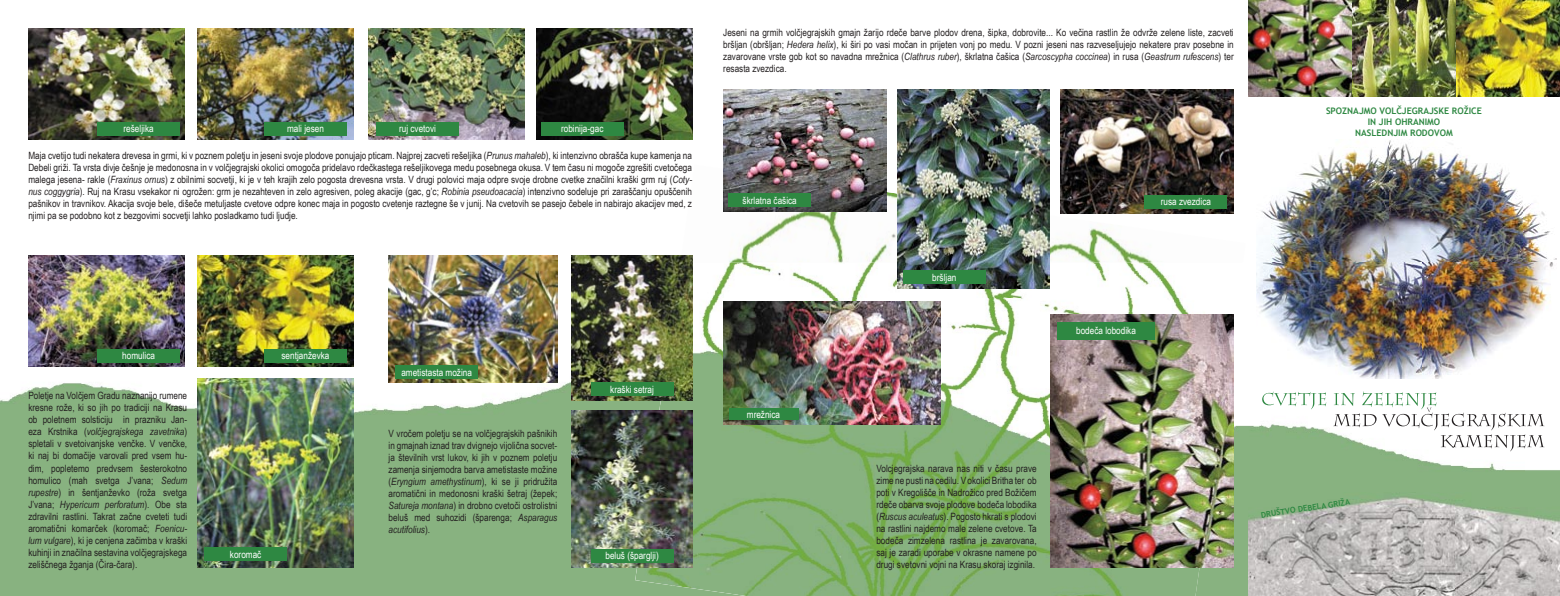
<style>
.page{position:relative;width:1560px;height:596px;background:#fff}
.page>*{position:absolute;margin:0;border:0;box-sizing:border-box;transform-origin:0 0}
.t1{font:10px/12px "Arial Narrow";color:#231f20;text-align:justify}
.t2{font:10px "Arial Narrow";color:#fff}
.t3{font:700 9px/10.8px "Trebuchet MS";color:#2e8842;text-align:center}
.t4{font:700 8px "Trebuchet MS";color:#2e8842}
.s1{font-style:italic}
</style>
<div class="page">
<img style="left:0;top:262px;width:635px;height:333px">
<div style="left:1208px;top:425px;width:67px;height:170px;background:#88b280"></div>
<img style="left:1275px;top:378px;width:249px;height:114px">
<img style="left:692px;top:164px;width:542px;height:98px">
<img style="left:635px;top:297px;width:573px;height:298px">
<img style="left:1206px;top:297px;width:36px;height:233px">
<img style="left:692px;top:262px;width:486px;height:35px">
<img style="left:28px;top:28px;width:156px;height:111px">
<img style="left:197px;top:28px;width:156px;height:111px">
<img style="left:536px;top:28px;width:156px;height:111px">
<img style="left:368px;top:28px;width:156px;height:111px">
<img style="left:28px;top:255px;width:156px;height:111px">
<img style="left:197px;top:255px;width:156px;height:111px">
<img style="left:197px;top:378px;width:156px;height:189px">
<div style="left:97px;top:122px;width:83px;height:13px;background:#2e8842"></div>
<div style="left:376px;top:122px;width:83px;height:13px;background:#2e8842"></div>
<div style="left:264px;top:122px;width:83px;height:13px;background:#2e8842"></div>
<div style="left:540px;top:122px;width:83px;height:13px;background:#2e8842"></div>
<div style="left:97px;top:348px;width:83px;height:14px;background:#2e8842"></div>
<div style="left:264px;top:348px;width:83px;height:14px;background:#2e8842"></div>
<div style="left:204px;top:547px;width:83px;height:14px;background:#2e8842"></div>
<img style="left:388px;top:255px;width:169px;height:127px">
<img style="left:571px;top:255px;width:121px;height:145px">
<img style="left:571px;top:410px;width:121px;height:157px">
<div style="left:590px;top:382px;width:83px;height:13px;background:#2e8842"></div>
<div style="left:590px;top:548px;width:83px;height:14px;background:#2e8842"></div>
<div style="left:395px;top:365px;width:83px;height:13px;background:#2e8842"></div>
<img style="left:723px;top:89px;width:163px;height:123px">
<img style="left:1060px;top:89px;width:173px;height:124px">
<div style="left:1144px;top:195px;width:83px;height:13px;background:#2e8842"></div>
<img style="left:723px;top:301px;width:217px;height:123px">
<div style="left:729px;top:408px;width:69px;height:11px;background:#2e8842"></div>
<div style="left:728px;top:193px;width:83px;height:14px;background:#2e8842"></div>
<img style="left:897px;top:89px;width:151px;height:199px">
<div style="left:902px;top:270px;width:83px;height:14px;background:#2e8842"></div>
<img style="left:1050px;top:314px;width:183px;height:253px">
<div style="left:1057px;top:322px;width:97px;height:17px;background:#2e8842"></div>
<img style="left:1248px;top:0;width:311px;height:96px">
<img style="left:1256px;top:140px;width:300px;height:238px">
<img style="left:1247px;top:492px;width:312px;height:103px">
<svg style="left:1261px;top:391px;width:283px;height:60px"></svg>
<p class="t2" style="left:124px;top:121px;width:32px">rešeljika</p>
<p class="t2" style="left:287px;top:121px;width:38px">mali jesen</p>
<p class="t2" style="left:399px;top:121px;width:38px">ruj cvetovi</p>
<p class="t2" style="left:561px;top:121px;width:44px">robinija-gac</p>
<p class="t1" style="left:28px;top:149px;width:665px">Maja cvetijo tudi nekatera drevesa in grmi, ki v poznem poletju in jeseni svoje plodove ponujajo pticam. Najprej zacveti rešeljika (<span class="s1">Prunus mahaleb</span>), ki intenzivno obrašča kupe kamenja na Debeli griži. Ta vrsta divje češnje je medonosna in v volčjegrajski okolici omogoča pridelavo rdečkastega rešeljikovega medu posebnega okusa. V tem času ni mogoče zgrešiti cvetočega malega jesena- rakle (<span class="s1">Fraxinus ornus</span>) z obilnimi socvetji, ki je v teh krajih zelo pogosta drevesna vrsta. V drugi polovici maja odpre svoje drobne cvetke značilni kraški grm ruj (<span class="s1">Coty&shy;nus coggygria</span>). Ruj na Krasu vsekakor ni ogrožen: grm je nezahteven in zelo agresiven, poleg akacije (gac, g’c; <span class="s1">Robinia pseudoacacia</span>) intenzivno sodeluje pri zaraščanju opuščenih pašnikov in travnikov. Akacija svoje bele, dišeče metuljaste cvetove odpre konec maja in pogosto cvetenje raztegne še v junij. Na cvetovih se pasejo čebele in nabirajo akacijev med, z njimi pa se podobno kot z bezgovimi socvetji lahko posladkamo tudi ljudje.</p>
<p class="t2" style="left:122px;top:348px;width:34px">homulica</p>
<p class="t2" style="left:281px;top:348px;width:49px">sentjanževka</p>
<p class="t1" style="left:28px;top:389px;width:160px">Poletje na Volčjem Gradu naznanijo rumene kresne rože, ki so jih po tradiciji na Krasu ob poletnem solsticiju in prazniku Jan&shy;eza Krstnika (<span class="s1">volčjegrajskega zavetnika</span>) spletali v svetoivanjske venčke. V venčke, ki naj bi domačije varovali pred vsem hu&shy;dim, popletemo predvsem šesterokotno homulico (mah svetga J’vana; <span class="s1">Sedum rupestre</span>) in šentjanževko (roža svetga J’vana; <span class="s1">Hypericum perforatum</span>). Obe sta zdravilni rastlini. Takrat začne cveteti tudi aromatični komarček (koromač; <span class="s1">Foenicu&shy;lum vulgare</span>), ki je cenjena začimba v kraški kuhinji in značilna sestavina volčjegrajskega zeliščnega žganja (Čira-čara).</p>
<p class="t2" style="left:230px;top:547px;width:33px">koromač</p>
<p class="t2" style="left:401px;top:364px;width:72px">ametistasta možina</p>
<p class="t1" style="left:388px;top:426px;width:170px">V vročem poletju se na volčjegrajskih pašnikih in gmajnah iznad trav dvignejo vijolična socvet&shy;ja številnih vrst lukov, ki jih v poznem poletju zamenja sinjemodra barva ametistaste možine (<span class="s1">Eryngium amethystinum</span>), ki se ji pridružita aromatični in medonosni kraški šetraj (žepek; <span class="s1">Satureja montana</span>) in drobno cvetoči ostrolistni beluš med suhozidi (šparenga; <span class="s1">Asparagus acutifolius</span>).</p>
<p class="t2" style="left:610px;top:381px;width:45px">kraški setraj</p>
<p class="t2" style="left:605px;top:548px;width:55px">beluš (šparglji)</p>
<p class="t1" style="left:723px;top:26px;width:512px">Jeseni na grmih volčjegrajskih gmajn žarijo rdeče barve plodov drena, šipka, dobrovite... Ko večina rastlin že odvrže zelene liste, zacveti bršljan (obršljan; <span class="s1">Hedera helix</span>), ki širi po vasi močan in prijeten vonj po medu. V pozni jeseni nas razveseljujejo nekatere prav posebne in zavarovane vrste gob kot so navadna mrežnica (<span class="s1">Clathrus ruber</span>), škrlatna čašica (<span class="s1">Sarcoscypha coccinea</span>) in rusa (<span class="s1">Geastrum rufescens</span>) ter resasta zvezdica.</p>
<p class="t2" style="left:742px;top:193px;width:56px">škrlatna čašica</p>
<p class="t2" style="left:932px;top:270px;width:26px">bršljan</p>
<p class="t2" style="left:1160px;top:194px;width:52px">rusa zvezdica</p>
<p class="t2" style="left:1076px;top:323px;width:61px">bodeča lobodika</p>
<p class="t3" style="left:1325px;top:106px;width:157px">SPOZNAJMO VOLČJEGRAJSKE ROŽICE<br>IN JIH OHRANIMO<br>NASLEDNJIM RODOVOM</p>
<p class="t2" style="left:746px;top:406px;width:35px">mrežnica</p>
<p class="t1" style="left:876px;top:461px;width:162px">Volcjegrajska narava nas niti v času prave zime ne pusti na cedilu. V okolici Britha ter ob poti v Kregolišče in Nadrožico pred Božičem rdeče obarva svoje plodove bodeča lobodika (<span class="s1">Ruscus aculeatus</span>). Pogosto hkrati s plodovi na rastlini najdemo male zelene cvetove. Ta bodeča zimzelena rastlina je zavarovana, saj je zaradi uporabe v okrasne namene po drugi svetovni vojni na Krasu skoraj izginila.</p>
<p class="t4" style="left:1260px;top:509px;width:91px;rotate:-8deg">DRUŠTVO DEBELA GRIŽA</p>
</div>
